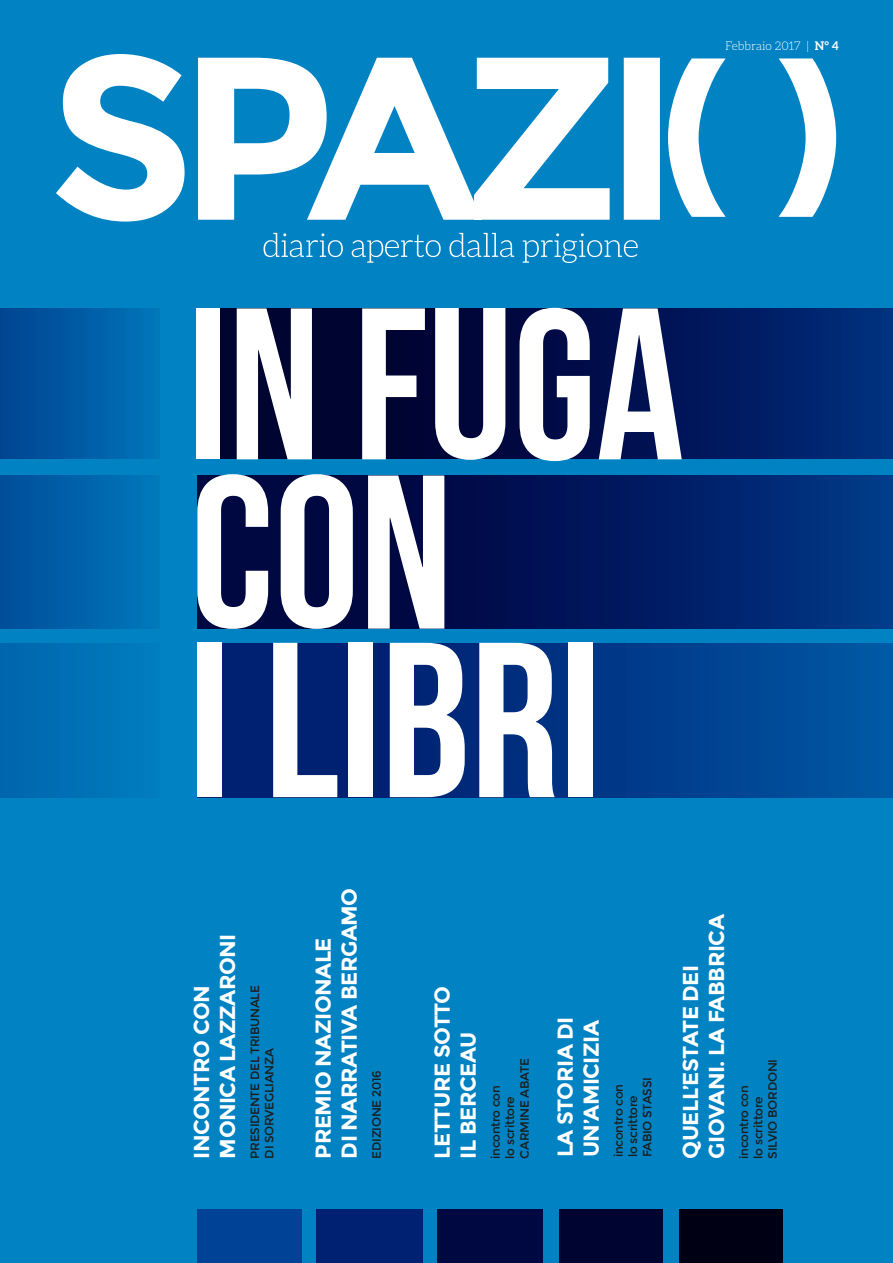
<style>
.page{position:relative;width:893px;height:1263px;background:#0082c3}
.page>*{position:absolute;margin:0;border:0;box-sizing:border-box;transform-origin:0 0}
.t1{font:220.5px "Bebas Neue";color:#fff}
.t2{font:216px "Bebas Neue";color:#fff}
.t3{font:215.55px "Bebas Neue";color:#fff}
.TITLE_3{font:700 21.6px "Montserrat";letter-spacing:-.025em;color:#fff}
.TITLE_3-2{font:12px "Montserrat";letter-spacing:-.025em;color:#1d1d1b}
.BODY_TEXT{font:300 12px "Aleo";color:#fff}
.s1{font-weight:700}
.s2{font-size:214.05px}
.s3{font-size:218.7px}
</style>
<div class="page">
<svg style="left:668px;top:58px;width:169px;height:159px"></svg>
<svg style="left:56px;top:54px;width:604px;height:168px;fill:#fff"></svg>
<svg style="left:264px;top:233px;width:374px;height:30px"></svg>
<div style="left:197px;top:308px;width:696px;height:151px;background:linear-gradient(to right,#000021,#002674)"></div>
<div style="left:197px;top:643px;width:696px;height:154px;background:linear-gradient(to right,#001567,#0053a0)"></div>
<div style="left:197px;top:475px;width:696px;height:154px;background:linear-gradient(to right,#000032,#003282)"></div>
<div style="left:0;top:308px;width:160px;height:151px;background:linear-gradient(to right,#004390,#0076ba)"></div>
<div style="left:0;top:643px;width:160px;height:154px;background:#0071b7"></div>
<div style="left:0;top:475px;width:160px;height:154px;background:linear-gradient(to right,#004d99,#0078bc)"></div>
<div style="left:197px;top:1209px;width:104px;height:54px;background:#004295"></div>
<div style="left:559px;top:1209px;width:103px;height:54px;background:#000431"></div>
<div style="left:317px;top:1209px;width:106px;height:54px;background:#002171"></div>
<div style="left:438px;top:1209px;width:105px;height:54px;background:#000841"></div>
<div style="left:679px;top:1209px;width:103px;height:54px;background:#000015"></div>
<p class="BODY_TEXT" style="left:725px;top:39px;width:115px">Febbraio 2017 | <span class="s1">N° 4</span></p>
<p class="t3" style="left:187px;top:267px;width:498px">IN F<span class="s2">UG</span>A</p>
<p class="t2" style="left:191px;top:434px;width:264px">CO<span class="s3">N</span></p>
<p class="t1" style="left:188px;top:600px;width:414px">I LIBRI</p>
<p class="TITLE_3" style="left:189px;top:1158px;width:174px;rotate:-90deg">INCONTRO CON</p>
<p class="TITLE_3" style="left:215px;top:1158px;width:226px;rotate:-90deg">MONICA LAZZARONI</p>
<p class="TITLE_3-2" style="left:248px;top:1158px;width:175px;rotate:-90deg">PRESIDENTE DEL TRIBUNALE</p>
<p class="TITLE_3-2" style="left:262px;top:1158px;width:112px;rotate:-90deg">DI SORVEGLIANZA</p>
<p class="TITLE_3" style="left:310px;top:1158px;width:223px;rotate:-90deg">PREMIO NAZIONALE</p>
<p class="TITLE_3" style="left:336px;top:1158px;width:272px;rotate:-90deg">DI NARRATIVA BERGAMO</p>
<p class="TITLE_3-2" style="left:370px;top:1158px;width:89px;rotate:-90deg">EDIZIONE 2016</p>
<p class="TITLE_3" style="left:429px;top:1158px;width:174px;rotate:-90deg">LETTURE SOTTO</p>
<p class="TITLE_3" style="left:455px;top:1158px;width:128px;rotate:-90deg">IL BERCEAU</p>
<p class="TITLE_3-2" style="left:517px;top:1158px;width:102px;rotate:-90deg">CARMINE ABATE</p>
<p class="TITLE_3-2" style="left:489px;top:1158px;width:75px;rotate:-90deg">incontro con</p>
<p class="TITLE_3-2" style="left:503px;top:1158px;width:64px;rotate:-90deg">lo scrittore</p>
<p class="TITLE_3" style="left:552px;top:1157px;width:142px;rotate:-90deg">LA STORIA DI</p>
<p class="TITLE_3" style="left:578px;top:1157px;width:139px;rotate:-90deg">UN’AMICIZIA</p>
<p class="TITLE_3-2" style="left:640px;top:1157px;width:81px;rotate:-90deg">FABIO STASSI</p>
<p class="TITLE_3-2" style="left:611px;top:1157px;width:75px;rotate:-90deg">incontro con</p>
<p class="TITLE_3-2" style="left:626px;top:1157px;width:64px;rotate:-90deg">lo scrittore</p>
<p class="TITLE_3" style="left:704px;top:1158px;width:246px;rotate:-90deg">GIOVANI. LA FABBRICA</p>
<p class="TITLE_3" style="left:678px;top:1158px;width:195px;rotate:-90deg">QUELL’ESTATE DEI</p>
<p class="TITLE_3-2" style="left:766px;top:1158px;width:101px;rotate:-90deg">SILVIO BORDONI</p>
<p class="TITLE_3-2" style="left:737px;top:1158px;width:75px;rotate:-90deg">incontro con</p>
<p class="TITLE_3-2" style="left:751px;top:1158px;width:64px;rotate:-90deg">lo scrittore</p>
</div>
